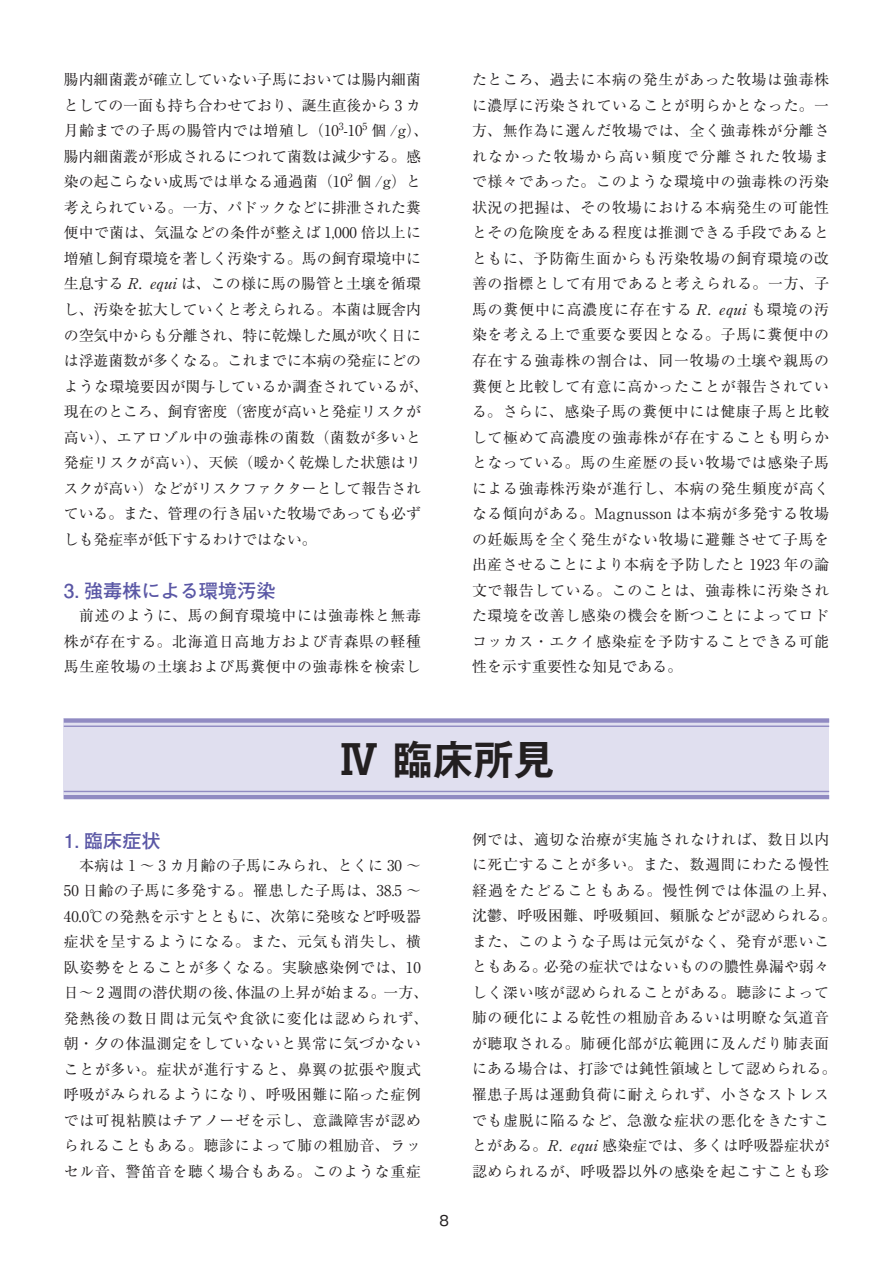
<style>
.page{position:relative;width:893px;height:1263px;background:#fff}
.page>*{position:absolute;margin:0;border:0;box-sizing:border-box;transform-origin:0 0}
.t1{font:700 40.35px "Gothic MB101 Pro De";color:#231f20}
.t2{font:700 19.2px "Futo Go B101 Pro";color:#5a57a5}
.t3{font:14.85px/25.5px "Ryumin Pro";letter-spacing:.045em;color:#231f20}
.t4{font:14.85px/25.5px "Ryumin Pro";letter-spacing:.025em;color:#231f20;text-align:justify}
.t5{font:14.85px/25.5px "Ryumin Pro";color:#231f20}
.t6{font:13.8px "Gothic MB101 Pr 5";color:#231f20}
</style>
<div class="page">
<div style="left:64px;top:718px;width:765px;height:81px;background:#e0dfef"></div>
<div style="left:64px;top:718px;width:765px;height:5px;background:#908ac2"></div>
<hr style="left:64px;top:725px;width:765px;height:2px;background:#908ac2">
<hr style="left:64px;top:795px;width:765px;height:4px;background:#908ac2">
<hr style="left:64px;top:791px;width:765px;height:1px;background:#908ac2">
<p class="t5" style="left:64px;top:66px;width:366px">腸内細菌叢が確立していない子馬においては腸内細菌としての一面も持ち合わせており、誕生直後から 3 カ月齢までの子馬の腸管内では増殖し（10<sup>3</sup>-10<sup>5</sup> 個 /g）、腸内細菌叢が形成されるにつれて菌数は減少する。感染の起こらない成馬では単なる通過菌（10<sup>2</sup> 個 /g）と考えられている。一方、パドックなどに排泄された糞便中で菌は、気温などの条件が整えば 1,000 倍以上に増殖し飼育環境を著しく汚染する。馬の飼育環境中に生息する R. equi は、この様に馬の腸管と土壌を循環し、汚染を拡大していくと考えられる。本菌は厩舎内の空気中からも分離され、特に乾燥した風が吹く日には浮遊菌数が多くなる。これまでに本病の発症にどのような環境要因が関与しているか調査されているが、現在のところ、飼育密度（密度が高いと発症リスクが高い）、エアロゾル中の強毒株の菌数（菌数が多いと発症リスクが高い）、天候（暖かく乾燥した状態はリスクが高い）などがリスクファクターとして報告されている。また、管理の行き届いた牧場であっても必ずしも発症率が低下するわけではない。</p>
<p class="t2" style="left:64px;top:576px;width:213px">3. 強毒株による環境汚染</p>
<p class="t4" style="left:64px;top:602px;width:359px">　前述のように、馬の飼育環境中には強毒株と無毒株が存在する。北海道日高地方および青森県の軽種馬生産牧場の土壌および馬糞便中の強毒株を検索し</p>
<p class="t4" style="left:472px;top:66px;width:359px">たところ、過去に本病の発生があった牧場は強毒株に濃厚に汚染されていることが明らかとなった。一方、無作為に選んだ牧場では、全く強毒株が分離されなかった牧場から高い頻度で分離された牧場まで様々であった。このような環境中の強毒株の汚染状況の把握は、その牧場における本病発生の可能性とその危険度をある程度は推測できる手段であるとともに、予防衛生面からも汚染牧場の飼育環境の改善の指標として有用であると考えられる。一方、子馬の糞便中に高濃度に存在する R. equi も環境の汚染を考える上で重要な要因となる。子馬に糞便中の存在する強毒株の割合は、同一牧場の土壌や親馬の糞便と比較して有意に高かったことが報告されている。さらに、感染子馬の糞便中には健康子馬と比較して極めて高濃度の強毒株が存在することも明らかとなっている。馬の生産歴の長い牧場では感染子馬による強毒株汚染が進行し、本病の発生頻度が高くなる傾向がある。Magnusson は本病が多発する牧場の妊娠馬を全く発生がない牧場に避難させて子馬を出産させることにより本病を予防したと 1923 年の論文で報告している。このことは、強毒株に汚染された環境を改善し感染の機会を断つことによってロドコッカス・エクイ感染症を予防することできる可能性を示す重要性な知見である。</p>
<h1 class="t1" style="left:339px;top:726px;width:217px">Ⅳ 臨床所見</h1>
<p class="t2" style="left:64px;top:825px;width:98px">1. 臨床症状</p>
<p class="t3" style="left:64px;top:851px;width:366px">　本病は 1 〜 3 カ月齢の子馬にみられ、とくに 30 〜<br>50 日齢の子馬に多発する。罹患した子馬は、38.5 〜<br>40.0℃の発熱を示すとともに、次第に発咳など呼吸器症状を呈するようになる。また、元気も消失し、横臥姿勢をとることが多くなる。実験感染例では、10日〜 2 週間の潜伏期の後、体温の上昇が始まる。一方、発熱後の数日間は元気や食欲に変化は認められず、朝・夕の体温測定をしていないと異常に気づかないことが多い。症状が進行すると、鼻翼の拡張や腹式呼吸がみられるようになり、呼吸困難に陥った症例では可視粘膜はチアノーゼを示し、意識障害が認められることもある。聴診によって肺の粗励音、ラッセル音、警笛音を聴く場合もある。このような重症</p>
<p class="t6" style="left:440px;top:1209px;width:11px">8</p>
<p class="t3" style="left:472px;top:825px;width:366px">例では、適切な治療が実施されなければ、数日以内に死亡することが多い。また、数週間にわたる慢性経過をたどることもある。慢性例では体温の上昇、沈鬱、呼吸困難、呼吸頻回、頻脈などが認められる。また、このような子馬は元気がなく、発育が悪いこともある。必発の症状ではないものの膿性鼻漏や弱々しく深い咳が認められることがある。聴診によって肺の硬化による乾性の粗励音あるいは明瞭な気道音が聴取される。肺硬化部が広範囲に及んだり肺表面にある場合は、打診では鈍性領域として認められる。罹患子馬は運動負荷に耐えられず、小さなストレスでも虚脱に陥るなど、急激な症状の悪化をきたすことがある。R. equi 感染症では、多くは呼吸器症状が認められるが、呼吸器以外の感染を起こすことも珍</p>
</div>
